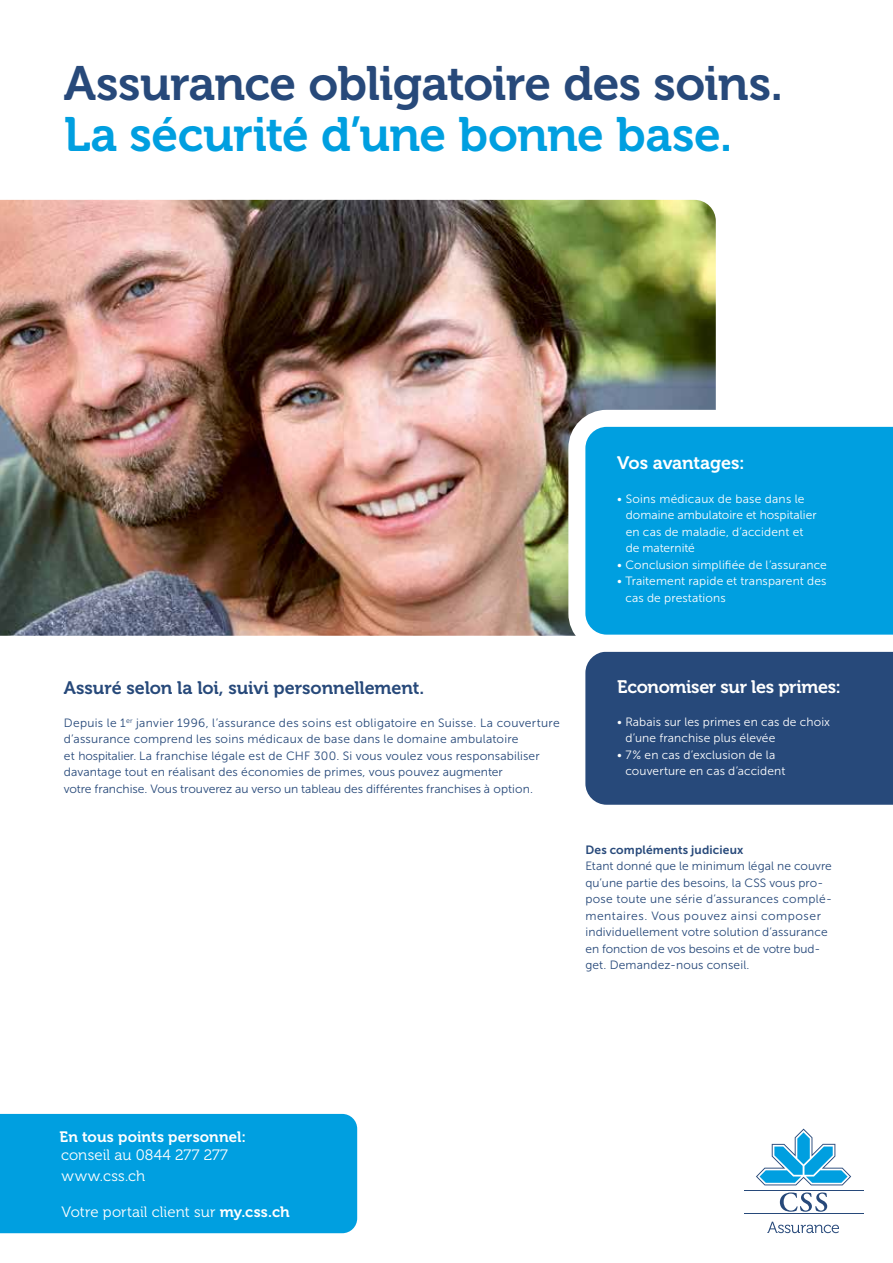
<style>
.page{position:relative;width:893px;height:1263px;background:#fff}
.page>*{position:absolute;margin:0;border:0;box-sizing:border-box;transform-origin:0 0}
.t1{font:48px "Museo 700";letter-spacing:-.015em;color:#27497a}
.t2{font:48px "Museo 700";letter-spacing:-.015em;color:#009fe0}
.t3{font:18px "Museo 700";letter-spacing:-.005em;color:#27497a}
.t4{font:18px "Museo 700";letter-spacing:-.02em;color:#fff}
.t5{font:15px/21px "Museo 300";letter-spacing:.005em;color:#fff}
.t6{font:15px "Museo 700";letter-spacing:.01em;color:#fff}
.t7{font:12px/16.5px "Museo Sans 300";letter-spacing:.015em;color:#27497a}
.t8{font:12px/16.5px "Museo Sans 300";letter-spacing:.01em;color:#fff}
.t9{font:12px "Museo Sans 700";letter-spacing:.015em;color:#27497a}
.s1{font-family:"Museo 700"}
</style>
<div class="page">
<img style="left:0;top:200px;width:716px;height:436px">
<div style="left:585px;top:652px;width:308px;height:153px;background:#27497a"></div>
<svg style="left:568px;top:410px;width:325px;height:242px"></svg>
<hr style="left:744px;top:1213px;width:119px;height:1px;background:#27497a">
<hr style="left:744px;top:1190px;width:119px;height:1px;background:#27497a">
<svg style="left:756px;top:1128px;width:95px;height:57px"></svg>
<svg style="left:780px;top:1192px;width:47px;height:20px"></svg>
<svg style="left:767px;top:1222px;width:72px;height:11px"></svg>
<div style="left:0;top:1114px;width:357px;height:119px;background:#009fe0"></div>
<h1 class="t1" style="left:64px;top:56px;width:721px">Assurance obligatoire des soins.</h1>
<h1 class="t2" style="left:64px;top:107px;width:670px">La sécurité d’une bonne base.</h1>
<h2 class="t4" style="left:617px;top:453px;width:129px">Vos avantages:</h2>
<p class="t8" style="left:626px;top:490px;width:192px;text-indent:-8px">• Soins médicaux de base dans le domaine ambulatoire et hospitalier en cas de maladie, d’accident et de maternité</p>
<p class="t8" style="left:617px;top:556px;width:211px">• Conclusion simplifiée de l’assurance</p>
<p class="t8" style="left:625px;top:573px;width:203px;text-indent:-8px">• Traitement rapide et transparent des cas de prestations</p>
<h2 class="t3" style="left:64px;top:678px;width:362px">Assuré selon la loi, suivi personnellement.</h2>
<p class="t7" style="left:64px;top:715px;width:497px">Depuis le 1<sup>er</sup> janvier 1996, l’assurance des soins est obligatoire en Suisse. La couverture d’assurance comprend les soins médicaux de base dans le domaine ambulatoire<br>et hospitalier. La franchise légale est de CHF 300. Si vous voulez vous responsabiliser davantage tout en réalisant des économies de primes, vous pouvez augmenter<br>votre franchise. Vous trouverez au verso un tableau des différentes franchises à option.</p>
<h2 class="t4" style="left:617px;top:676px;width:225px">Economiser sur les primes:</h2>
<p class="t8" style="left:625px;top:713px;width:206px;text-indent:-8px">• Rabais sur les primes en cas de choix d’une franchise plus élevée</p>
<p class="t8" style="left:625px;top:746px;width:162px;text-indent:-8px">• 7% en cas d’exclusion de la couverture en cas d’accident</p>
<p class="t9" style="left:585px;top:843px;width:159px">Des compléments judicieux</p>
<p class="t7" style="left:585px;top:858px;width:248px">Etant donné que le minimum légal ne couvre qu’une partie des besoins, la CSS vous pro&shy;pose toute une série d’assurances complé&shy;mentaires. Vous pouvez ainsi composer individuellement votre solution d’assurance en fonction de vos besoins et de votre bud&shy;get. Demandez-nous conseil.</p>
<p class="t6" style="left:60px;top:1128px;width:188px">En tous points personnel:</p>
<p class="t5" style="left:61px;top:1144px;width:168px">conseil au 0844 277 277 www.css.ch</p>
<p class="t5" style="left:62px;top:1201px;width:230px">Votre portail client sur <span class="s1">my.css.ch</span></p>
</div>
